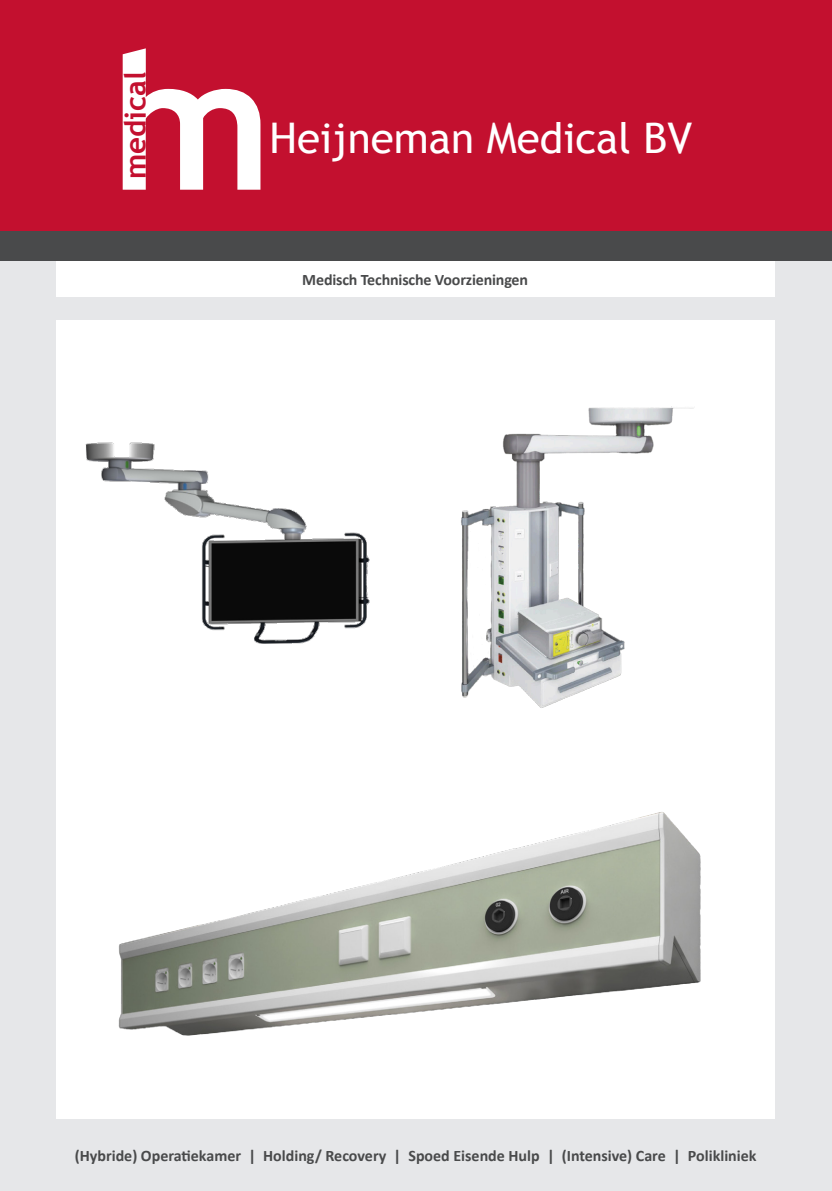
<style>
.page{position:relative;width:832px;height:1191px;background:#fff}
.page>*{position:absolute;margin:0;border:0;box-sizing:border-box;transform-origin:0 0}
.t1{font:42.2px "Trebuchet MS";color:#fff}
.t2{font:700 29.4px "Trebuchet MS";color:#c3102f}
.t3{font:700 16px "Calibri";color:#494a4b}
</style>
<div class="page">
<div style="left:0;top:231px;width:831px;height:960px;background:#e6e7e9"></div>
<div style="left:0;top:0;width:831px;height:231px;background:#c3102f"></div>
<svg style="left:123px;top:48px;width:137px;height:142px"></svg>
<div style="left:56px;top:320px;width:718px;height:798px;background:#fff"></div>
<div style="left:56px;top:261px;width:718px;height:36px;background:#fff"></div>
<div style="left:0;top:231px;width:831px;height:30px;background:#494a4b"></div>
<img style="left:85px;top:442px;width:285px;height:202px">
<img style="left:118px;top:812px;width:583px;height:224px">
<img style="left:461px;top:406px;width:233px;height:302px">
<p class="t2" style="left:117px;top:179px;width:109px;rotate:-90deg">medical</p>
<p class="t1" style="left:269px;top:113px;width:424px">Heijneman Medical BV</p>
<p class="t3" style="left:302px;top:269px;width:227px">Medisch Technische Voorzieningen</p>
<p class="t3" style="left:75px;top:1145px;width:683px">(Hybride) Operatiekamer | Holding/ Recovery | Spoed Eisende Hulp | (Intensive) Care | Polikliniek</p>
</div>
